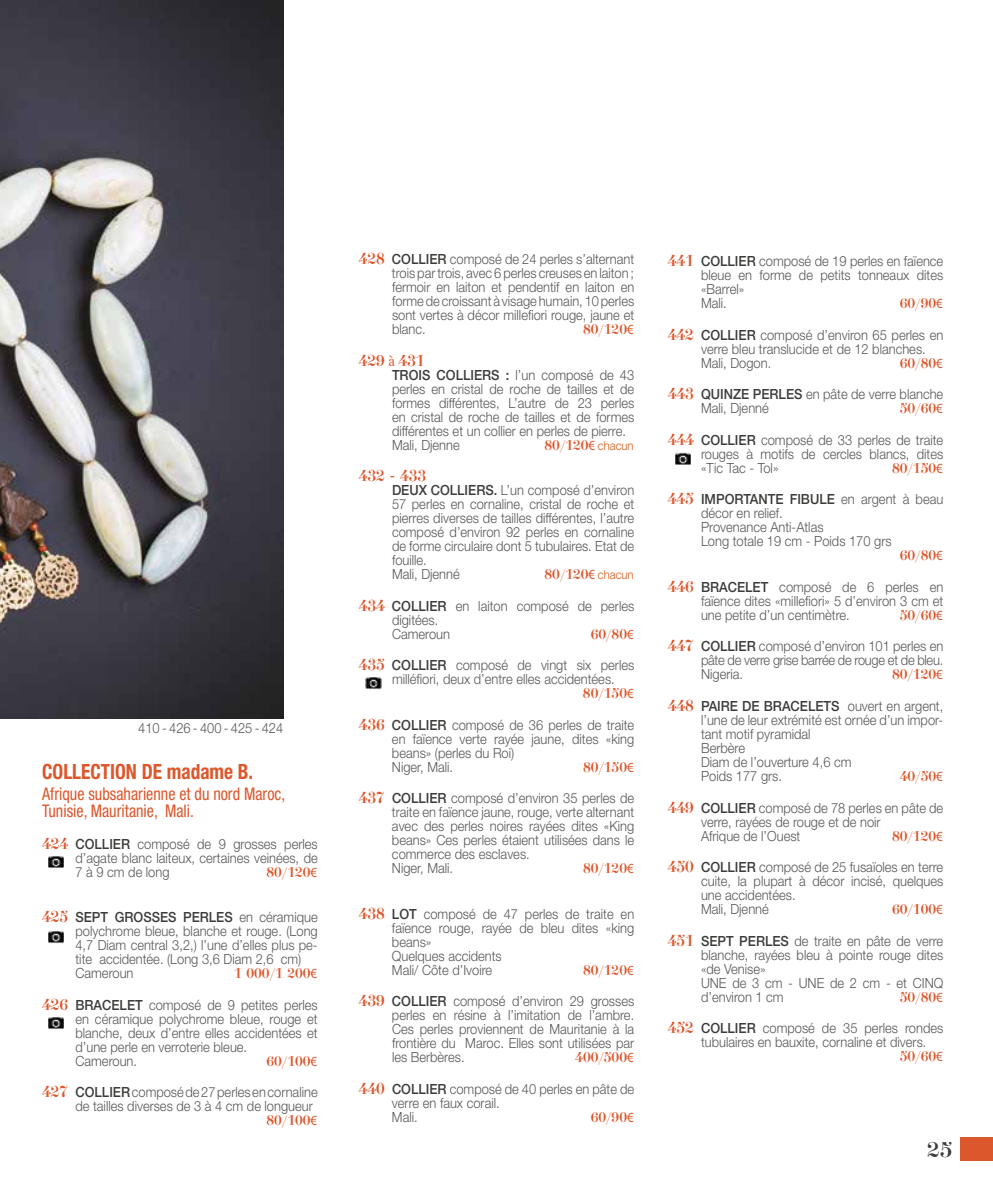
<style>
.page{position:relative;width:993px;height:1191px;background:#fff}
.page>*{position:absolute;margin:0;border:0;box-sizing:border-box;transform-origin:0 0}
.t1{font:700 condensed 21px "Helvetica Neue LT Std";color:#dc572c;scale:.92 1}
.t2{font:21px "Didona";color:#3c3c3b}
.t3{font:condensed 17.5px/17.5px "Helvetica Neue LT Std";color:#dc572c;scale:.92 1}
.t4{font:15.75px "Didona";color:#dc572c;scale:.92 1}
.t5{font:300 14px/14px "Helvetica Neue LT Std";color:#575756;scale:.92 1}
.t6{font:14px "Didona";color:#dc572c;scale:.92 1}
.s1{font-family:"Didona";font-weight:400;font-size:15.75px;color:#dc572c}
.s2{font-weight:500;color:#3c3c3b}
.s3{font-family:"Myriad Pro"}
.s4{font-family:"Times"}
.s5{font-family:"Helvetica Neue LT Std";font-weight:300;font-size:12.25px;color:#d05b16}
</style>
<div class="page">
<div style="left:960px;top:1137px;width:32px;height:24px;background:#dc572c"></div>
<img style="left:0;top:0;width:283px;height:719px">
<img style="left:49px;top:856px;width:15px;height:12px">
<img style="left:49px;top:931px;width:15px;height:12px">
<img style="left:49px;top:1017px;width:15px;height:11px">
<img style="left:366px;top:677px;width:15px;height:12px">
<img style="left:675px;top:453px;width:15px;height:11px">
<p class="t5" style="left:138px;top:720px;width:159px">410 - 426 - 400 - 425 - 424</p>
<h1 class="t1" style="left:42px;top:758px;width:231px">COLLECTION DE madame B.</h1>
<p class="t3" style="left:42px;top:784px;width:265px">Afrique subsaharienne et du nord Maroc,<br>Tunisie, Mauritanie, Mali.</p>
<p class="t5" style="left:75px;top:836px;width:265px;text-align:justify;text-indent:-33px"><span class="s1">424</span> <span class="s2">COLLIER</span> composé de 9 grosses perles d’agate blanc laiteux, certaines veinées, de 7 à 9 cm de long</p>
<p class="t6" style="left:266px;top:864px;width:57px">80/120<span class="s3">€</span></p>
<p class="t5" style="left:75px;top:910px;width:265px;text-indent:-33px"><span class="s1">425</span> <span class="s2">SEPT GROSSES PERLES</span> en céramique polychrome bleue, blanche et rouge. (Long 4,7 Diam central 3,2,) l’une d’elles plus pe&shy;tite accidentée. (Long 3,6 Diam 2,6 cm)<br>Cameroun</p>
<p class="t6" style="left:234px;top:966px;width:92px">1 000/1 200<span class="s3">€</span></p>
<p class="t5" style="left:75px;top:997px;width:265px;text-indent:-33px"><span class="s1">426</span> <span class="s2">BRACELET</span> composé de 9 petites perles en céramique polychrome bleue, rouge et blanche, deux d’entre elles accidentées et d’une perle en verroterie bleue.<br>Cameroun.</p>
<p class="t6" style="left:266px;top:1053px;width:57px">60/100<span class="s3">€</span></p>
<p class="t5" style="left:75px;top:1085px;width:265px;text-indent:-33px"><span class="s1">427</span> <span class="s2">COLLIER</span> composé de 27 perles en cornaline de tailles diverses de 3 à 4 cm de longueur</p>
<p class="t6" style="left:266px;top:1113px;width:57px">80/100<span class="s3">€</span></p>
<p class="t5" style="left:392px;top:252px;width:265px;text-align:justify;text-indent:-33px"><span class="s1">428</span> <span class="s2">COLLIER</span> composé de 24 perles s’alternant trois par trois, avec 6 perles creuses en laiton ; fermoir en laiton et pendentif en laiton en forme de croissant à visage humain, 10 perles sont vertes à décor millefiori rouge, jaune et blanc.</p>
<p class="t6" style="left:582px;top:322px;width:57px">80/120<span class="s3">€</span></p>
<p class="t4" style="left:358px;top:352px;width:73px">429 <span class="s4">à</span> 431</p>
<p class="t5" style="left:392px;top:367px;width:265px"><span class="s2">TROIS COLLIERS :</span> l’un composé de 43 perles en cristal de roche de tailles et de formes différentes, L’autre de 23 perles en cristal de roche de tailles et de formes différentes et un collier en perles de pierre.<br>Mali, Djenne</p>
<p class="t6" style="left:544px;top:437px;width:98px">80/120<span class="s3">€</span> <span class="s5">chacun</span></p>
<p class="t4" style="left:358px;top:467px;width:75px">432 - 433</p>
<p class="t5" style="left:392px;top:483px;width:265px"><span class="s2">DEUX COLLIERS.</span> L’un composé d’environ 57 perles en cornaline, cristal de roche et pierres diverses de tailles différentes, l’autre composé d’environ 92 perles en cornaline de forme circulaire dont 5 tubulaires. Etat de fouille.<br>Mali, Djenné</p>
<p class="t6" style="left:544px;top:567px;width:98px">80/120<span class="s3">€</span> <span class="s5">chacun</span></p>
<p class="t5" style="left:392px;top:598px;width:265px;text-indent:-33px"><span class="s1">434</span> <span class="s2">COLLIER</span> en laiton composé de perles digitées.<br>Cameroun</p>
<p class="t6" style="left:590px;top:626px;width:48px">60/80<span class="s3">€</span></p>
<p class="t5" style="left:392px;top:658px;width:265px;text-indent:-33px"><span class="s1">435</span> <span class="s2">COLLIER</span> composé de vingt six perles milléfiori, deux d’entre elles accidentées.</p>
<p class="t6" style="left:582px;top:686px;width:57px">80/150<span class="s3">€</span></p>
<p class="t5" style="left:392px;top:717px;width:265px;text-indent:-33px"><span class="s1">436</span> <span class="s2">COLLIER</span> composé de 36 perles de traite en faïence verte rayée jaune, dites «king beans» (perles du Roi)<br>Niger, Mali.</p>
<p class="t6" style="left:582px;top:759px;width:57px">80/150<span class="s3">€</span></p>
<p class="t5" style="left:392px;top:791px;width:265px;text-indent:-33px"><span class="s1">437</span> <span class="s2">COLLIER</span> composé d’environ 35 perles de traite en faïence jaune, rouge, verte alternant avec des perles noires rayées dites «King beans» Ces perles étaient utilisées dans le commerce des esclaves.<br>Niger, Mali.</p>
<p class="t6" style="left:582px;top:861px;width:57px">80/120<span class="s3">€</span></p>
<p class="t5" style="left:392px;top:906px;width:265px;text-indent:-33px"><span class="s1">438</span> <span class="s2">LOT</span> composé de 47 perles de traite en faïence rouge, rayée de bleu dites «king beans»<br>Quelques accidents<br>Mali/ Côte d’Ivoire</p>
<p class="t6" style="left:582px;top:962px;width:57px">80/120<span class="s3">€</span></p>
<p class="t5" style="left:392px;top:994px;width:265px;text-align:justify;text-indent:-33px"><span class="s1">439</span> <span class="s2">COLLIER</span> composé d’environ 29 grosses perles en résine à l’imitation de l’ambre.<br>Ces perles proviennent de Mauritanie à la frontière du Maroc. Elles sont utilisées par les Berbères.</p>
<p class="t6" style="left:575px;top:1050px;width:65px">400/500<span class="s3">€</span></p>
<p class="t5" style="left:392px;top:1081px;width:265px;text-indent:-33px"><span class="s1">440</span> <span class="s2">COLLIER</span> composé de 40 perles en pâte de verre en faux corail.<br>Mali.</p>
<p class="t6" style="left:590px;top:1109px;width:48px">60/90<span class="s3">€</span></p>
<p class="t5" style="left:700px;top:254px;width:265px;text-indent:-33px"><span class="s1">441</span> <span class="s2">COLLIER</span> composé de 19 perles en faïence bleue en forme de petits tonneaux dites «Barrel»<br>Mali.</p>
<p class="t6" style="left:899px;top:296px;width:48px">60/90<span class="s3">€</span></p>
<p class="t5" style="left:700px;top:327px;width:265px;text-indent:-33px"><span class="s1">442</span> <span class="s2">COLLIER</span> composé d’environ 65 perles en verre bleu translucide et de 12 blanches.<br>Mali, Dogon.</p>
<p class="t6" style="left:899px;top:356px;width:48px">60/80<span class="s3">€</span></p>
<p class="t5" style="left:700px;top:387px;width:265px;text-indent:-33px"><span class="s1">443</span> <span class="s2">QUINZE PERLES</span> en pâte de verre blanche<br>Mali, Djenné</p>
<p class="t6" style="left:899px;top:401px;width:48px">50/60<span class="s3">€</span></p>
<p class="t5" style="left:700px;top:432px;width:265px;text-align:justify;text-indent:-33px"><span class="s1">444</span> <span class="s2">COLLIER</span> composé de 33 perles de traite rouges à motifs de cercles blancs, dites «Tic Tac - Tol»</p>
<p class="t6" style="left:891px;top:461px;width:57px">80/150<span class="s3">€</span></p>
<p class="t5" style="left:700px;top:492px;width:265px;text-indent:-33px"><span class="s1">445</span> <span class="s2">IMPORTANTE FIBULE</span> en argent à beau décor en relief.<br>Provenance Anti-Atlas<br>Long totale 19 cm - Poids 170 grs</p>
<p class="t6" style="left:899px;top:548px;width:48px">60/80<span class="s3">€</span></p>
<p class="t5" style="left:700px;top:579px;width:265px;text-align:justify;text-indent:-33px"><span class="s1">446</span> <span class="s2">BRACELET</span> composé de 6 perles en faïence dites «millefiori» 5 d’environ 3 cm et une petite d’un centimètre.</p>
<p class="t6" style="left:899px;top:608px;width:48px">50/60<span class="s3">€</span></p>
<p class="t5" style="left:700px;top:639px;width:265px;text-align:justify;text-indent:-33px"><span class="s1">447</span> <span class="s2">COLLIER</span> composé d’environ 101 perles en pâte de verre grise barrée de rouge et de bleu.<br>Nigeria.</p>
<p class="t6" style="left:891px;top:667px;width:57px">80/120<span class="s3">€</span></p>
<p class="t5" style="left:700px;top:698px;width:265px;text-indent:-33px"><span class="s1">448</span> <span class="s2">PAIRE DE BRACELETS</span> ouvert en argent, l’une de leur extrémité est ornée d’un impor&shy;tant motif pyramidal<br>Berbère<br>Diam de l’ouverture 4,6 cm<br>Poids 177 grs.</p>
<p class="t6" style="left:899px;top:769px;width:48px">40/50<span class="s3">€</span></p>
<p class="t5" style="left:700px;top:800px;width:265px;text-indent:-33px"><span class="s1">449</span> <span class="s2">COLLIER</span> composé de 78 perles en pâte de verre, rayées de rouge et de noir<br>Afrique de l’Ouest</p>
<p class="t6" style="left:891px;top:828px;width:57px">80/120<span class="s3">€</span></p>
<p class="t5" style="left:700px;top:859px;width:265px;text-indent:-33px"><span class="s1">450</span> <span class="s2">COLLIER</span> composé de 25 fusaïoles en terre cuite, la plupart à décor incisé, quelques une accidentées.<br>Mali, Djenné</p>
<p class="t6" style="left:891px;top:902px;width:57px">60/100<span class="s3">€</span></p>
<p class="t5" style="left:700px;top:933px;width:265px;text-indent:-33px"><span class="s1">451</span> <span class="s2">SEPT PERLES</span> de traite en pâte de verre blanche, rayées bleu à pointe rouge dites «de Venise»<br>UNE de 3 cm - UNE de 2 cm - et CINQ d’environ 1 cm</p>
<p class="t6" style="left:899px;top:989px;width:48px">50/80<span class="s3">€</span></p>
<p class="t5" style="left:700px;top:1020px;width:265px;text-indent:-33px"><span class="s1">452</span> <span class="s2">COLLIER</span> composé de 35 perles rondes tubulaires en bauxite, cornaline et divers.</p>
<p class="t6" style="left:899px;top:1049px;width:48px">50/60<span class="s3">€</span></p>
<h1 class="t2" style="left:926px;top:1138px;width:27px">25</h1>
</div>
